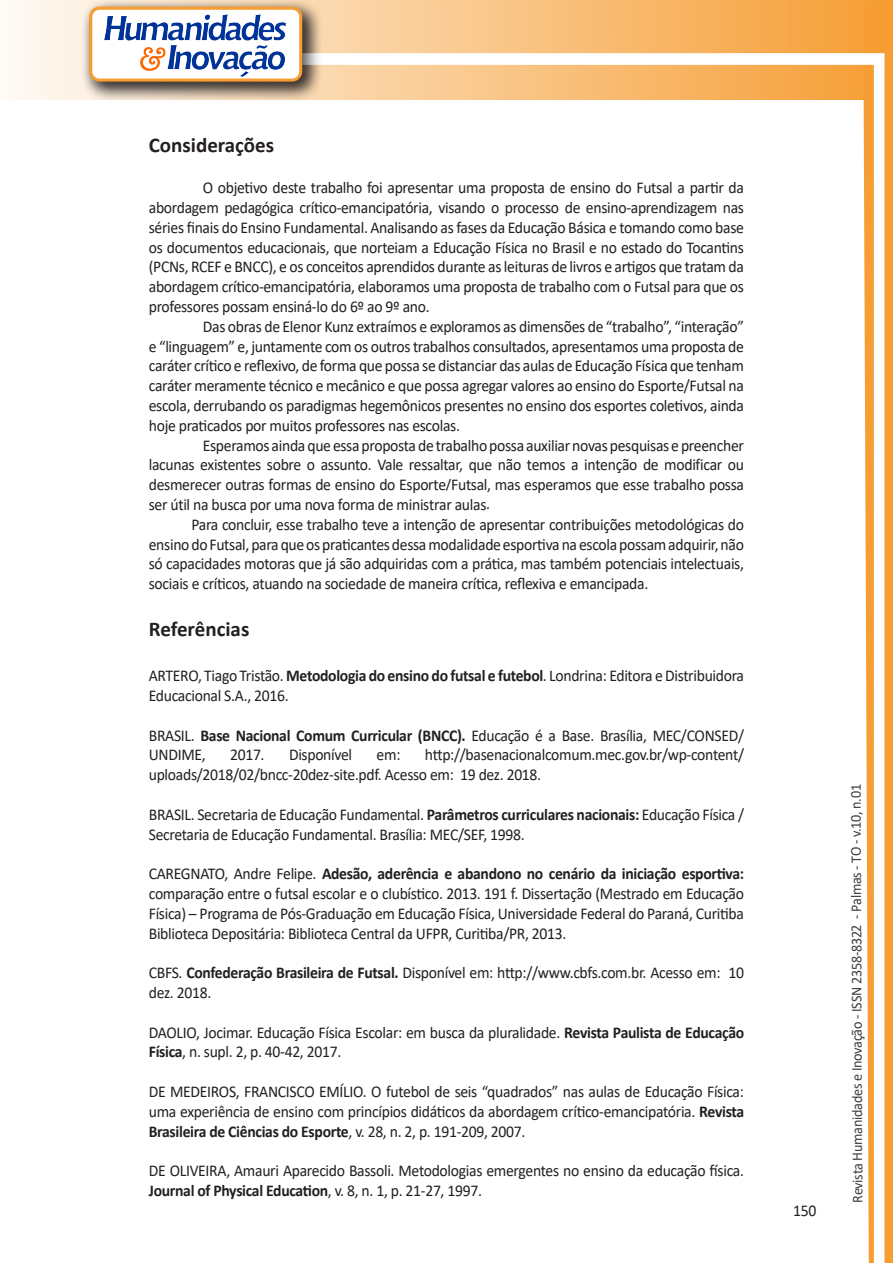
<style>
.page{position:relative;width:893px;height:1263px;background:#fff}
.page>*{position:absolute;margin:0;border:0;box-sizing:border-box;transform-origin:0 0}
.Titulo_2{font:700 21px "Calibri";color:#231f20}
.texto{font:16.5px/19.8px "Calibri";letter-spacing:-.02em;color:#231f20;scale:.95 1}
.t1{font:15px "Calibri";letter-spacing:-.025em;color:#3e3e3f;scale:.95 1}
.s1{font-weight:700}
</style>
<div class="page">
<svg style="left:5px;top:0;width:858px;height:100px"></svg>
<div style="left:302px;top:53px;width:582px;height:12px;background:#fff;border:2px solid #fff"></div>
<svg style="left:863px;top:0;width:30px;height:1263px"></svg>
<div style="left:81px;top:0;width:241px;height:102px;background:#231f20;opacity:.75"></div>
<div style="left:91px;top:8px;width:210px;height:72px;background:#fff;border-radius:9px"></div>
<img style="left:104px;top:14px;width:181px;height:62px">
<div style="left:89px;top:7px;width:213px;height:75px;border:3px solid #f69e34;border-radius:9px"></div>
<p class="Titulo_2" style="left:149px;top:130px;width:127px">Considerações</p>
<p class="texto" style="left:149px;top:177px;width:628px;text-align:justify;text-indent:54px">O objetivo deste trabalho foi apresentar uma proposta de ensino do Futsal a partir da abordagem pedagógica crítico-emancipatória, visando o processo de ensino-aprendizagem nas séries finais do Ensino Fundamental. Analisando as fases da Educação Básica e tomando como base os documentos educacionais, que norteiam a Educação Física no Brasil e no estado do Tocantins (PCNs, RCEF e BNCC), e os conceitos aprendidos durante as leituras de livros e artigos que tratam da abordagem crítico-emancipatória, elaboramos uma proposta de trabalho com o Futsal para que os professores possam ensiná-lo do 6º ao 9º ano.</p>
<p class="texto" style="left:149px;top:316px;width:628px;text-align:justify;text-indent:54px">Das obras de Elenor Kunz extraímos e exploramos as dimensões de “trabalho”, “interação” e “linguagem” e, juntamente com os outros trabalhos consultados, apresentamos uma proposta de caráter crítico e reflexivo, de forma que possa se distanciar das aulas de Educação Física que tenham caráter meramente técnico e mecânico e que possa agregar valores ao ensino do Esporte/Futsal na escola, derrubando os paradigmas hegemônicos presentes no ensino dos esportes coletivos, ainda hoje praticados por muitos professores nas escolas.</p>
<p class="texto" style="left:149px;top:435px;width:628px;text-align:justify;text-indent:54px">Esperamos ainda que essa proposta de trabalho possa auxiliar novas pesquisas e preencher lacunas existentes sobre o assunto. Vale ressaltar, que não temos a intenção de modificar ou desmerecer outras formas de ensino do Esporte/Futsal, mas esperamos que esse trabalho possa ser útil na busca por uma nova forma de ministrar aulas.</p>
<p class="texto" style="left:149px;top:514px;width:628px;text-align:justify;text-indent:43px">Para concluir, esse trabalho teve a intenção de apresentar contribuições metodológicas do ensino do Futsal, para que os praticantes dessa modalidade esportiva na escola possam adquirir, não só capacidades motoras que já são adquiridas com a prática, mas também potenciais intelectuais, sociais e críticos, atuando na sociedade de maneira crítica, reflexiva e emancipada.</p>
<p class="Titulo_2" style="left:149px;top:614px;width:102px">Referências</p>
<p class="texto" style="left:149px;top:665px;width:628px">ARTERO, Tiago Tristão. <span class="s1">Metodologia do ensino do futsal e futebol</span>. Londrina: Editora e Distribuidora<br>Educacional S.A., 2016.</p>
<p class="texto" style="left:149px;top:725px;width:628px">BRASIL. <span class="s1">Base Nacional Comum Curricular (BNCC).</span> Educação é a Base. Brasília, MEC/CONSED/<br>UNDIME,</p>
<p class="texto" style="left:149px;top:744px;width:628px;text-indent:276px">http://basenacionalcomum.mec.gov.br/wp-content/ uploads/2018/02/bncc-20dez-site.pdf. Acesso em: 19 dez. 2018.</p>
<p class="texto" style="left:149px;top:804px;width:628px">BRASIL. Secretaria de Educação Fundamental. <span class="s1">Parâmetros curriculares nacionais:</span> Educação Física /<br>Secretaria de Educação Fundamental. Brasília: MEC/SEF, 1998.</p>
<p class="texto" style="left:149px;top:863px;width:628px;text-align:justify">CAREGNATO, Andre Felipe. <span class="s1">Adesão, aderência e abandono no cenário da iniciação esportiva: </span>comparação entre o futsal escolar e o clubístico. 2013. 191 f. Dissertação (Mestrado em Educação Física) – Programa de Pós-Graduação em Educação Física, Universidade Federal do Paraná, Curitiba Biblioteca Depositária: Biblioteca Central da UFPR, Curitiba/PR, 2013.</p>
<p class="texto" style="left:149px;top:962px;width:628px">CBFS. <span class="s1">Confederação Brasileira de Futsal.</span> Disponível em: http://www.cbfs.com.br. Acesso em: 10 dez. 2018.</p>
<p class="texto" style="left:149px;top:1022px;width:628px">DAOLIO, Jocimar. Educação Física Escolar: em busca da pluralidade. <span class="s1">Revista Paulista de Educação<br>Física</span>, n. supl. 2, p. 40-42, 2017.</p>
<p class="texto" style="left:149px;top:1081px;width:628px;text-align:justify">DE MEDEIROS, FRANCISCO EMÍLIO. O futebol de seis “quadrados” nas aulas de Educação Física: uma experiência de ensino com princípios didáticos da abordagem crítico-emancipatória. <span class="s1">Revista Brasileira de Ciências do Esporte</span>, v. 28, n. 2, p. 191-209, 2007.</p>
<p class="texto" style="left:149px;top:1160px;width:628px">DE OLIVEIRA, Amauri Aparecido Bassoli. Metodologias emergentes no ensino da educação física.<br><span class="s1">Journal of Physical Education</span>, v. 8, n. 1, p. 21-27, 1997.</p>
<p class="texto" style="left:230px;top:744px;width:38px">2017.</p>
<p class="texto" style="left:289px;top:744px;width:68px">Disponível</p>
<p class="texto" style="left:377px;top:744px;width:27px">em:</p>
<p class="texto" style="left:793px;top:1200px;width:26px">150</p>
<p class="t1" style="left:846px;top:1203px;width:442px;rotate:-90deg">Revista Humanidades e Inovação - ISSN 2358-8322 - Palmas - TO - v.10, n.01</p>
</div>
